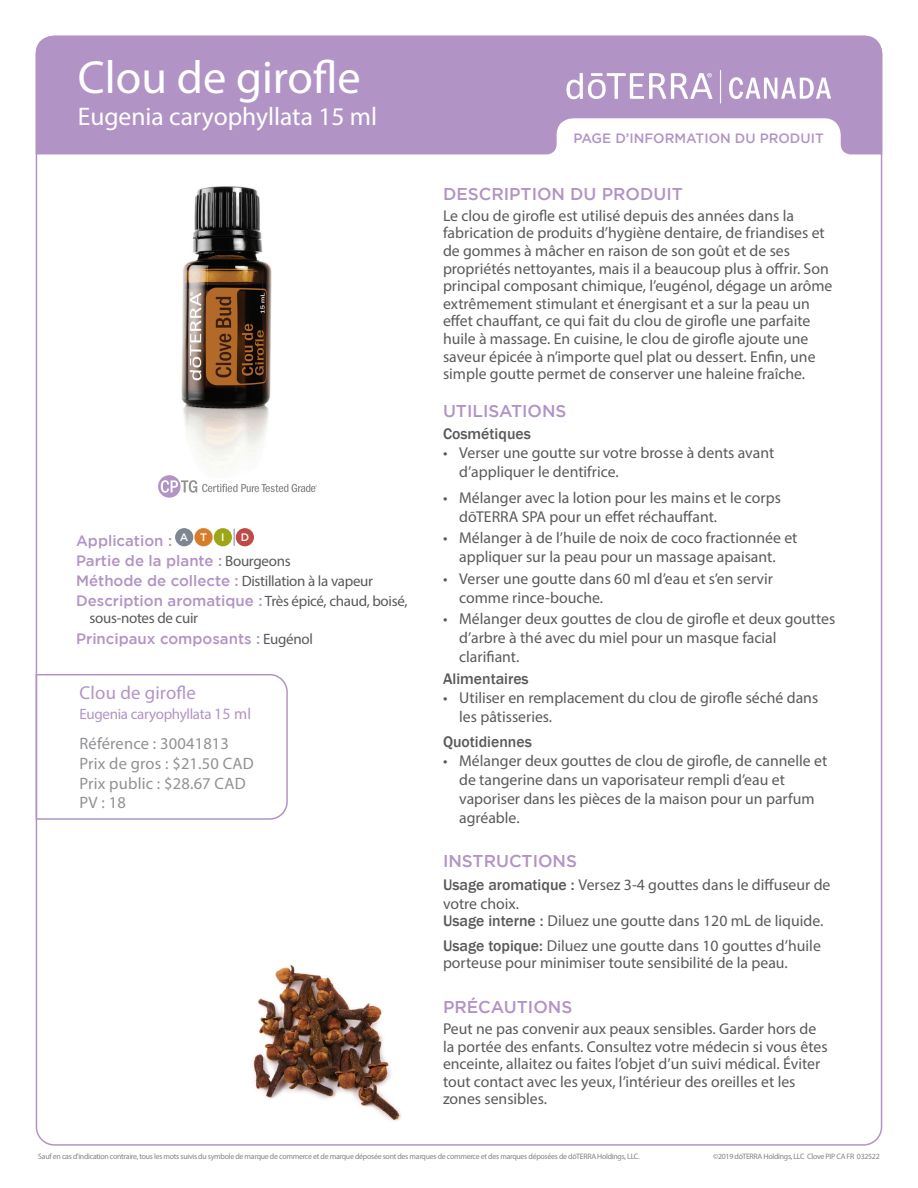
<style>
.page{position:relative;width:918px;height:1188px;background:#fff}
.page>*{position:absolute;margin:0;border:0;box-sizing:border-box;transform-origin:0 0}
.t1{font:46.5px "Myriad Pro";color:#fff}
.t2{font:25.5px "Myriad Pro";color:#fff}
.Tag_H1{font:18.75px "Myriad Pro";letter-spacing:.01em;color:#b194c5}
.Purple_Headers{font:500 17.1px "Gotham";color:#b194c5}
.Tag_details{font:16.5px "Myriad Pro";letter-spacing:.01em;color:#919295}
.Body{font:15.75px/18.9px "Myriad Pro";color:#5a5a5d}
.Directions_Bold_Attr{font:15.75px/17.7px "Myriad Pro";color:#5a5a5d}
.Body-2{font:500 15.75px "Franklin Gothic";color:#5a5a5d}
.Oil_Attribute_Panel{font:15px/16.5px "Myriad Pro";letter-spacing:-.02em;color:#5a5a5d}
.Oil_Attribute_Panel-2{font:500 15px "Gotham";color:#b194c5}
.Tag_H1-2{font:15px "Myriad Pro";letter-spacing:-.02em;color:#b194c5}
.Purple_Headers-2{font:500 13.5px "Gotham";color:#b194c5}
.Table_names{font:500 10.8px "Gotham";color:#fff}
.t3{font:7.8px "Myriad Pro";letter-spacing:-.035em;color:#808285}
.s1{font-family:"Myriad Pro";font-weight:400;color:#5a5a5d}
.s2{font-family:"Gotham";font-weight:500;color:#b194c5}
.s3{font-size:15.75px}
.s4{font-family:"Franklin Gothic";font-weight:500}
</style>
<div class="page">
<svg style="left:158px;top:475px;width:159px;height:23px"></svg>
<img style="left:179px;top:186px;width:95px;height:298px">
<svg style="left:234px;top:529px;width:1px;height:17px"></svg>
<div style="left:175px;top:528px;width:18px;height:18px;background:#7c8791;border-radius:50%"></div>
<div style="left:194px;top:528px;width:19px;height:18px;background:#d77c29;border-radius:50%"></div>
<div style="left:214px;top:528px;width:18px;height:18px;background:#9ea615;border-radius:50%"></div>
<div style="left:236px;top:528px;width:18px;height:18px;background:#bf4a47;border-radius:50%"></div>
<svg style="left:35px;top:673px;width:253px;height:148px"></svg>
<img style="left:253px;top:964px;width:148px;height:157px">
<svg style="left:36px;top:36px;width:846px;height:118px;background:#b99fcb"></svg>
<svg style="left:729px;top:77px;width:102px;height:22px"></svg>
<svg style="left:566px;top:73px;width:146px;height:26px"></svg>
<hr style="left:720px;top:70px;width:1px;height:34px;background:#fff">
<p class="t1" style="left:78px;top:49px;width:284px">Clou de girofle</p>
<p class="t2" style="left:78px;top:101px;width:301px">Eugenia caryophyllata 15 ml</p>
<p class="Oil_Attribute_Panel-2" style="left:76px;top:533px;width:98px">Application :</p>
<p class="Table_names" style="left:180px;top:531px;width:10px">A</p>
<p class="Table_names" style="left:200px;top:531px;width:8px">T</p>
<p class="Table_names" style="left:221px;top:531px;width:5px">I</p>
<p class="Table_names" style="left:241px;top:531px;width:10px">D</p>
<p class="Oil_Attribute_Panel-2" style="left:76px;top:552px;width:216px">Partie de la plante : <span class="s1">Bourgeons</span></p>
<p class="Oil_Attribute_Panel" style="left:76px;top:573px;width:298px"><span class="s2">Méthode de collecte :</span> Distillation à la vapeur</p>
<p class="Oil_Attribute_Panel" style="left:90px;top:593px;width:319px;text-indent:-14px"><span class="s2">Description aromatique :</span> Très épicé, chaud, boisé, sous-notes de cuir</p>
<p class="Oil_Attribute_Panel-2" style="left:76px;top:630px;width:238px">Principaux composants : <span class="s1">Eugénol</span></p>
<p class="Tag_H1" style="left:80px;top:681px;width:118px">Clou de girofle</p>
<p class="Tag_H1-2" style="left:80px;top:705px;width:173px">Eugenia caryophyllata <span class="s3">15 ml</span></p>
<p class="Tag_details" style="left:80px;top:733px;width:151px">Référence : 30041813</p>
<p class="Tag_details" style="left:80px;top:753px;width:176px">Prix de gros : $21.50 CAD</p>
<p class="Tag_details" style="left:80px;top:773px;width:168px">Prix public : $28.67 CAD</p>
<p class="Tag_details" style="left:80px;top:793px;width:48px">PV : 18</p>
<p class="Purple_Headers-2" style="left:574px;top:131px;width:252px">PAGE D’INFORMATION DU PRODUIT</p>
<p class="Purple_Headers" style="left:443px;top:184px;width:241px">DESCRIPTION DU PRODUIT</p>
<p class="Body" style="left:443px;top:206px;width:391px;line-height:17.7px">Le clou de girofle est utilisé depuis des années dans la fabrication de produits d’hygiène dentaire, de friandises et de gommes à mâcher en raison de son goût et de ses propriétés nettoyantes, mais il a beaucoup plus à offrir. Son principal composant chimique, l’eugénol, dégage un arôme extrêmement stimulant et énergisant et a sur la peau un effet chauffant, ce qui fait du clou de girofle une parfaite huile à massage. En cuisine, le clou de girofle ajoute une saveur épicée à n’importe quel plat ou dessert. Enfin, une simple goutte permet de conserver une haleine fraîche.</p>
<p class="Purple_Headers" style="left:443px;top:401px;width:125px">UTILISATIONS</p>
<p class="Body-2" style="left:443px;top:424px;width:89px">Cosmétiques</p>
<p class="Body" style="left:459px;top:443px;width:317px;text-indent:-16px">• Verser une goutte sur votre brosse à dents avant d’appliquer le dentifrice.</p>
<p class="Body" style="left:459px;top:488px;width:323px;text-indent:-16px">• Mélanger avec la lotion pour les mains et le corps dōTERRA SPA pour un effet réchauffant.</p>
<p class="Body" style="left:443px;top:528px;width:356px;text-align:center">• Mélanger à de l’huile de noix de coco fractionnée et appliquer sur la peau pour un massage apaisant.</p>
<p class="Body" style="left:459px;top:569px;width:315px;text-indent:-16px">• Verser une goutte dans 60 ml d’eau et s’en servir comme rince-bouche.</p>
<p class="Body" style="left:459px;top:609px;width:378px;text-indent:-16px">• Mélanger deux gouttes de clou de girofle et deux gouttes d’arbre à thé avec du miel pour un masque facial clarifiant.</p>
<p class="Body-2" style="left:443px;top:669px;width:87px">Alimentaires</p>
<p class="Body" style="left:459px;top:688px;width:361px;text-indent:-16px">• Utiliser en remplacement du clou de girofle séché dans les pâtisseries.</p>
<p class="Body-2" style="left:443px;top:732px;width:90px">Quotidiennes</p>
<p class="Body" style="left:459px;top:751px;width:370px;text-indent:-16px">• Mélanger deux gouttes de clou de girofle, de cannelle et de tangerine dans un vaporisateur rempli d’eau et vaporiser dans les pièces de la maison pour un parfum agréable.</p>
<p class="Purple_Headers" style="left:443px;top:852px;width:136px">INSTRUCTIONS</p>
<p class="Body" style="left:443px;top:875px;width:389px"><span class="s4">Usage aromatique :</span> Versez 3-4 gouttes dans le diffuseur de votre choix.</p>
<p class="Directions_Bold_Attr" style="left:443px;top:912px;width:382px"><span class="s4">Usage interne :</span> Diluez une goutte dans 120 mL de liquide.</p>
<p class="Directions_Bold_Attr" style="left:443px;top:936px;width:379px"><span class="s4">Usage topique:</span> Diluez une goutte dans 10 gouttes d’huile porteuse pour minimiser toute sensibilité de la peau.</p>
<p class="Purple_Headers" style="left:443px;top:997px;width:131px">PRÉCAUTIONS</p>
<p class="Body" style="left:443px;top:1020px;width:386px;line-height:17.5px">Peut ne pas convenir aux peaux sensibles. Garder hors de la portée des enfants. Consultez votre médecin si vous êtes enceinte, allaitez ou faites l’objet d’un suivi médical. Éviter tout contact avec les yeux, l’intérieur des oreilles et les zones sensibles.</p>
<p class="t3" style="left:38px;top:1152px;width:603px">Sauf en cas d'indication contraire, tous les mots suivis du symbole de marque de commerce et de marque déposée sont des marques de commerce et des marques déposées de dōTERRA Holdings, LLC.</p>
<p class="t3" style="left:713px;top:1152px;width:168px">©2019 dōTERRA Holdings, LLC Clove PIP CA FR 032522</p>
</div>
